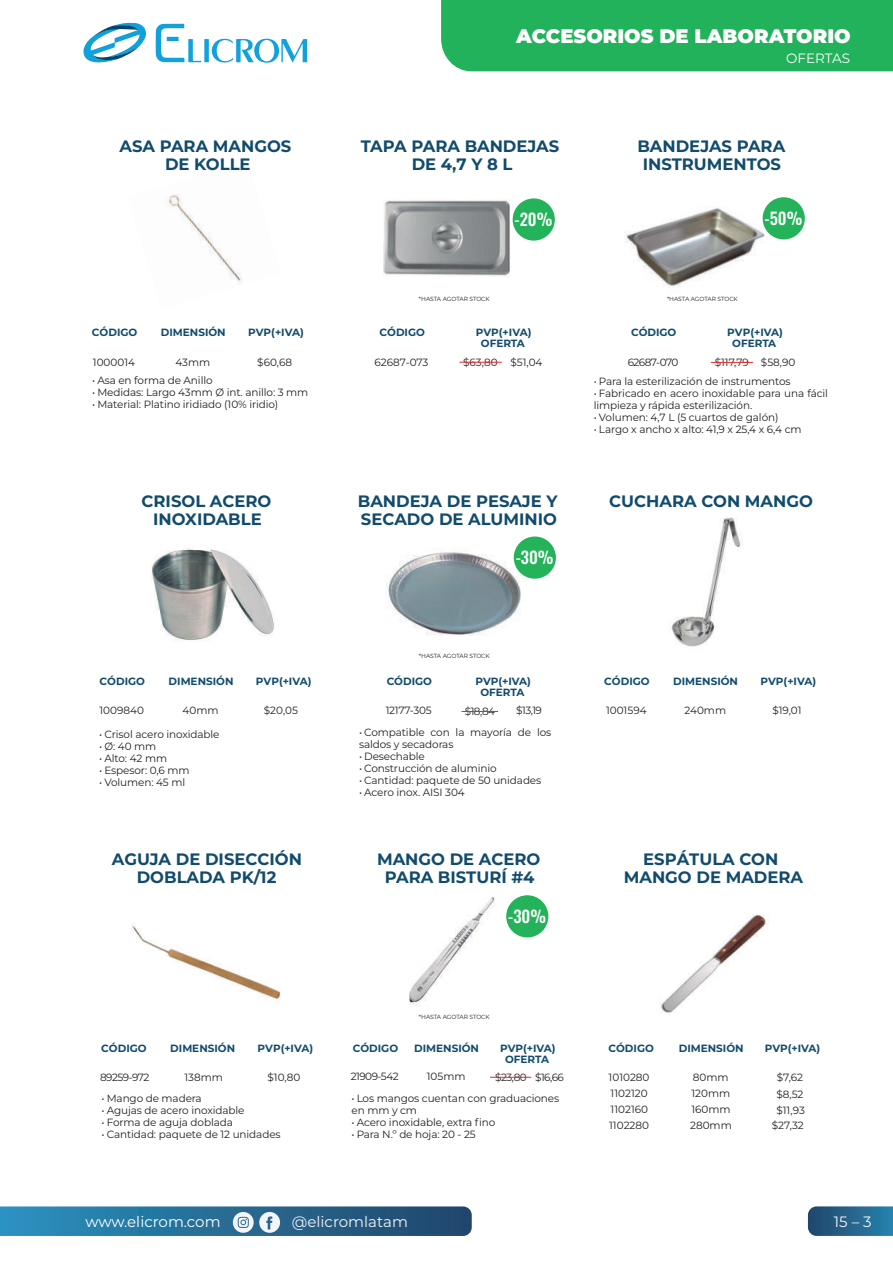
<style>
.page{position:relative;width:893px;height:1263px;background:#fff}
.page>*{position:absolute;margin:0;border:0;box-sizing:border-box;transform-origin:0 0}
.t1{font:900 19.5px "Montserrat";color:#fff}
.t2{font:700 16.5px/18px "Montserrat";color:#114b6d;text-align:center}
.t3{font:16.5px "Oswald";color:#fff}
.t4{font:15px "Montserrat";color:#f4f5f6}
.t5{font:15px "Montserrat";color:#fff}
.t6{font:13.5px "Montserrat";color:#fff}
.t7{font:10.5px/12px "Montserrat";letter-spacing:-.01em;color:#231f20}
.t8{font:700 10.5px/10.5px "Montserrat";color:#114b6d;text-align:center}
.t9{font:10.5px "Montserrat";letter-spacing:-.05em;color:#231f20}
.t10{font:6px "Montserrat";letter-spacing:-.02em;color:#231f20}
</style>
<div class="page">
<div style="left:441px;top:0;width:452px;height:71px;background:#22b25c"></div>
<svg style="left:83px;top:22px;width:63px;height:40px"></svg>
<svg style="left:156px;top:24px;width:151px;height:39px"></svg>
<svg style="left:808px;top:1206px;width:85px;height:30px;background:#2b6890"></svg>
<svg style="left:0;top:1206px;width:472px;height:30px;background:#32739a"></svg>
<hr style="left:490px;top:1077px;width:41px;height:1px;background:#ee2528">
<div style="left:506px;top:895px;width:42px;height:42px;background:#24b25a;border-radius:50%"></div>
<hr style="left:461px;top:711px;width:37px;height:1px;background:#ee2528">
<div style="left:514px;top:536px;width:42px;height:43px;background:#24b25a;border-radius:50%"></div>
<img style="left:386px;top:536px;width:147px;height:100px">
<img style="left:659px;top:914px;width:109px;height:99px">
<img style="left:671px;top:517px;width:72px;height:130px">
<img style="left:409px;top:897px;width:87px;height:109px">
<img style="left:131px;top:925px;width:150px;height:75px">
<img style="left:168px;top:194px;width:74px;height:89px">
<img style="left:150px;top:548px;width:124px;height:94px">
<hr style="left:459px;top:362px;width:43px;height:1px;background:#ee2528">
<div style="left:513px;top:198px;width:42px;height:43px;background:#24b25a;border-radius:50%"></div>
<img style="left:383px;top:200px;width:132px;height:76px">
<hr style="left:711px;top:362px;width:42px;height:1px;background:#ee2528">
<div style="left:763px;top:197px;width:42px;height:42px;background:#24b25a;border-radius:50%"></div>
<img style="left:624px;top:198px;width:152px;height:89px">
<h1 class="t1" style="left:516px;top:21px;width:336px">ACCESORIOS DE LABORATORIO</h1>
<p class="t6" style="left:786px;top:49px;width:65px">OFERTAS</p>
<h2 class="t2" style="left:120px;top:136px;width:173px">ASA PARA MANGOS<br>DE KOLLE</h2>
<h2 class="t2" style="left:361px;top:136px;width:200px">TAPA PARA BANDEJAS<br>DE 4,7 Y 8 L</h2>
<h2 class="t3" style="left:515px;top:204px;width:39px">-20%</h2>
<h2 class="t2" style="left:637px;top:136px;width:149px">BANDEJAS PARA<br>INSTRUMENTOS</h2>
<h2 class="t3" style="left:765px;top:203px;width:39px">-50%</h2>
<p class="t10" style="left:419px;top:295px;width:72px">*HASTA AGOTAR STOCK</p>
<p class="t10" style="left:667px;top:295px;width:72px">*HASTA AGOTAR STOCK</p>
<p class="t8" style="left:92px;top:326px;width:47px">CÓDIGO</p>
<p class="t8" style="left:161px;top:326px;width:66px">DIMENSIÓN</p>
<p class="t8" style="left:248px;top:326px;width:57px">PVP(+IVA)</p>
<p class="t7" style="left:93px;top:356px;width:44px">1000014</p>
<p class="t7" style="left:175px;top:356px;width:36px">43mm</p>
<p class="t7" style="left:257px;top:356px;width:36px">$60,68</p>
<p class="t8" style="left:380px;top:327px;width:47px">CÓDIGO</p>
<p class="t7" style="left:375px;top:356px;width:55px">62687-073</p>
<p class="t8" style="left:476px;top:327px;width:57px">PVP(+IVA)<br>OFERTA</p>
<p class="t7" style="left:463px;top:356px;width:36px">$63,80</p>
<p class="t7" style="left:510px;top:356px;width:34px">$51,04</p>
<p class="t8" style="left:631px;top:327px;width:47px">CÓDIGO</p>
<p class="t9" style="left:628px;top:355px;width:52px">62687-070</p>
<p class="t8" style="left:727px;top:327px;width:57px">PVP(+IVA)<br>OFERTA</p>
<p class="t7" style="left:715px;top:356px;width:36px">$117,79</p>
<p class="t7" style="left:761px;top:356px;width:36px">$58,90</p>
<p class="t7" style="left:92px;top:374px;width:122px">• Asa en forma de Anillo</p>
<p class="t7" style="left:92px;top:386px;width:218px">• Medidas: Largo 43mm Ø int. anillo: 3 mm</p>
<p class="t7" style="left:92px;top:398px;width:188px">• Material: Platino iridiado (10% iridio)</p>
<p class="t7" style="left:594px;top:375px;width:198px">• Para la esterilización de instrumentos</p>
<p class="t7" style="left:594px;top:387px;width:236px">• Fabricado en acero inoxidable para una fácil limpieza y rápida esterilización.</p>
<p class="t7" style="left:594px;top:411px;width:186px">• Volumen: 4,7 L (5 cuartos de galón)</p>
<p class="t7" style="left:594px;top:423px;width:209px">• Largo x ancho x alto: 41,9 x 25,4 x 6,4 cm</p>
<h2 class="t2" style="left:142px;top:491px;width:131px">CRISOL ACERO<br>INOXIDABLE</h2>
<h2 class="t2" style="left:358px;top:491px;width:201px;text-align:left">BANDEJA DE PESAJE Y<br>SECADO DE ALUMINIO</h2>
<h2 class="t3" style="left:516px;top:542px;width:39px">-30%</h2>
<h2 class="t2" style="left:609px;top:491px;width:205px">CUCHARA CON MANGO</h2>
<p class="t10" style="left:419px;top:652px;width:72px">*HASTA AGOTAR STOCK</p>
<p class="t8" style="left:100px;top:676px;width:47px">CÓDIGO</p>
<p class="t8" style="left:256px;top:676px;width:57px">PVP(+IVA)</p>
<p class="t7" style="left:99px;top:704px;width:46px">1009840</p>
<p class="t8" style="left:169px;top:676px;width:66px">DIMENSIÓN</p>
<p class="t7" style="left:183px;top:704px;width:37px">40mm</p>
<p class="t7" style="left:264px;top:704px;width:36px">$20,05</p>
<p class="t8" style="left:387px;top:676px;width:47px">CÓDIGO</p>
<p class="t7" style="left:386px;top:704px;width:47px">12177-305</p>
<p class="t8" style="left:475px;top:676px;width:57px">PVP(+IVA)<br>OFERTA</p>
<p class="t7" style="left:465px;top:705px;width:32px">$18,84</p>
<p class="t7" style="left:516px;top:704px;width:27px">$13,19</p>
<p class="t8" style="left:673px;top:675px;width:66px">DIMENSIÓN</p>
<p class="t7" style="left:684px;top:704px;width:43px">240mm</p>
<p class="t7" style="left:772px;top:704px;width:31px">$19,01</p>
<p class="t8" style="left:604px;top:675px;width:47px">CÓDIGO</p>
<p class="t8" style="left:760px;top:675px;width:57px">PVP(+IVA)</p>
<p class="t7" style="left:606px;top:704px;width:42px">1001594</p>
<p class="t7" style="left:99px;top:727px;width:122px">• Crisol acero inoxidable</p>
<p class="t7" style="left:99px;top:739px;width:58px">• Ø: 40 mm</p>
<p class="t7" style="left:99px;top:751px;width:69px">• Alto: 42 mm</p>
<p class="t7" style="left:99px;top:763px;width:92px">• Espesor: 0,6 mm</p>
<p class="t7" style="left:99px;top:775px;width:87px">• Volumen: 45 ml</p>
<p class="t7" style="left:359px;top:726px;width:194px">• Compatible con la mayoría de los saldos y secadoras</p>
<p class="t7" style="left:359px;top:750px;width:67px">• Desechable</p>
<p class="t7" style="left:359px;top:762px;width:139px">• Construcción de aluminio</p>
<p class="t7" style="left:359px;top:774px;width:184px">• Cantidad: paquete de 50 unidades</p>
<p class="t7" style="left:359px;top:786px;width:107px">• Acero inox. AISI 304</p>
<h2 class="t2" style="left:112px;top:849px;width:192px">AGUJA DE DISECCIÓN<br>DOBLADA PK/12</h2>
<h2 class="t2" style="left:377px;top:849px;width:165px">MANGO DE ACERO<br>PARA BISTURÍ #4</h2>
<h2 class="t2" style="left:624px;top:849px;width:181px">ESPÁTULA CON<br>MANGO DE MADERA</h2>
<h2 class="t3" style="left:508px;top:901px;width:39px">-30%</h2>
<p class="t10" style="left:419px;top:1013px;width:72px">*HASTA AGOTAR STOCK</p>
<p class="t8" style="left:101px;top:1042px;width:47px">CÓDIGO</p>
<p class="t8" style="left:170px;top:1042px;width:66px">DIMENSIÓN</p>
<p class="t8" style="left:258px;top:1042px;width:57px">PVP(+IVA)</p>
<p class="t9" style="left:100px;top:1070px;width:51px">89259-972</p>
<p class="t7" style="left:185px;top:1071px;width:40px">138mm</p>
<p class="t7" style="left:268px;top:1071px;width:34px">$10,80</p>
<p class="t8" style="left:353px;top:1042px;width:47px">CÓDIGO</p>
<p class="t8" style="left:414px;top:1042px;width:66px">DIMENSIÓN</p>
<p class="t8" style="left:500px;top:1042px;width:57px">PVP(+IVA)<br>OFERTA</p>
<p class="t9" style="left:351px;top:1069px;width:49px">21909-542</p>
<p class="t7" style="left:427px;top:1070px;width:40px">105mm</p>
<p class="t7" style="left:495px;top:1070px;width:70px">$23,80 $16,66</p>
<p class="t8" style="left:608px;top:1042px;width:47px">CÓDIGO</p>
<p class="t8" style="left:765px;top:1042px;width:57px">PVP(+IVA)</p>
<p class="t7" style="left:609px;top:1070px;width:42px">1010280</p>
<p class="t8" style="left:679px;top:1042px;width:66px">DIMENSIÓN</p>
<p class="t7" style="left:693px;top:1070px;width:37px">80mm</p>
<p class="t7" style="left:777px;top:1071px;width:28px">$7,62</p>
<p class="t7" style="left:102px;top:1091px;width:102px">• Mango de madera</p>
<p class="t7" style="left:102px;top:1103px;width:145px">• Agujas de acero inoxidable</p>
<p class="t7" style="left:102px;top:1115px;width:133px">• Forma de aguja doblada</p>
<p class="t7" style="left:102px;top:1127px;width:181px">• Cantidad: paquete de 12 unidades</p>
<p class="t7" style="left:352px;top:1091px;width:209px">• Los mangos cuentan con graduaciones en mm y cm</p>
<p class="t7" style="left:352px;top:1115px;width:145px">• Acero inoxidable, extra fino</p>
<p class="t7" style="left:352px;top:1127px;width:126px">• Para N.º de hoja: 20 - 25</p>
<p class="t7" style="left:611px;top:1087px;width:39px">1102120</p>
<p class="t7" style="left:691px;top:1087px;width:40px">120mm</p>
<p class="t7" style="left:776px;top:1087px;width:29px">$8,52</p>
<p class="t7" style="left:611px;top:1103px;width:39px">1102160</p>
<p class="t7" style="left:691px;top:1103px;width:41px">160mm</p>
<p class="t7" style="left:776px;top:1104px;width:30px">$11,93</p>
<p class="t7" style="left:609px;top:1119px;width:41px">1102280</p>
<p class="t7" style="left:690px;top:1119px;width:43px">280mm</p>
<p class="t7" style="left:772px;top:1119px;width:34px">$27,32</p>
<h3 class="t5" style="left:85px;top:1211px;width:137px">www.elicrom.com</h3>
<h3 class="t4" style="left:292px;top:1212px;width:117px">@elicromlatam</h3>
<h3 class="t4" style="left:834px;top:1211px;width:39px">15 – 3</h3>
</div>
